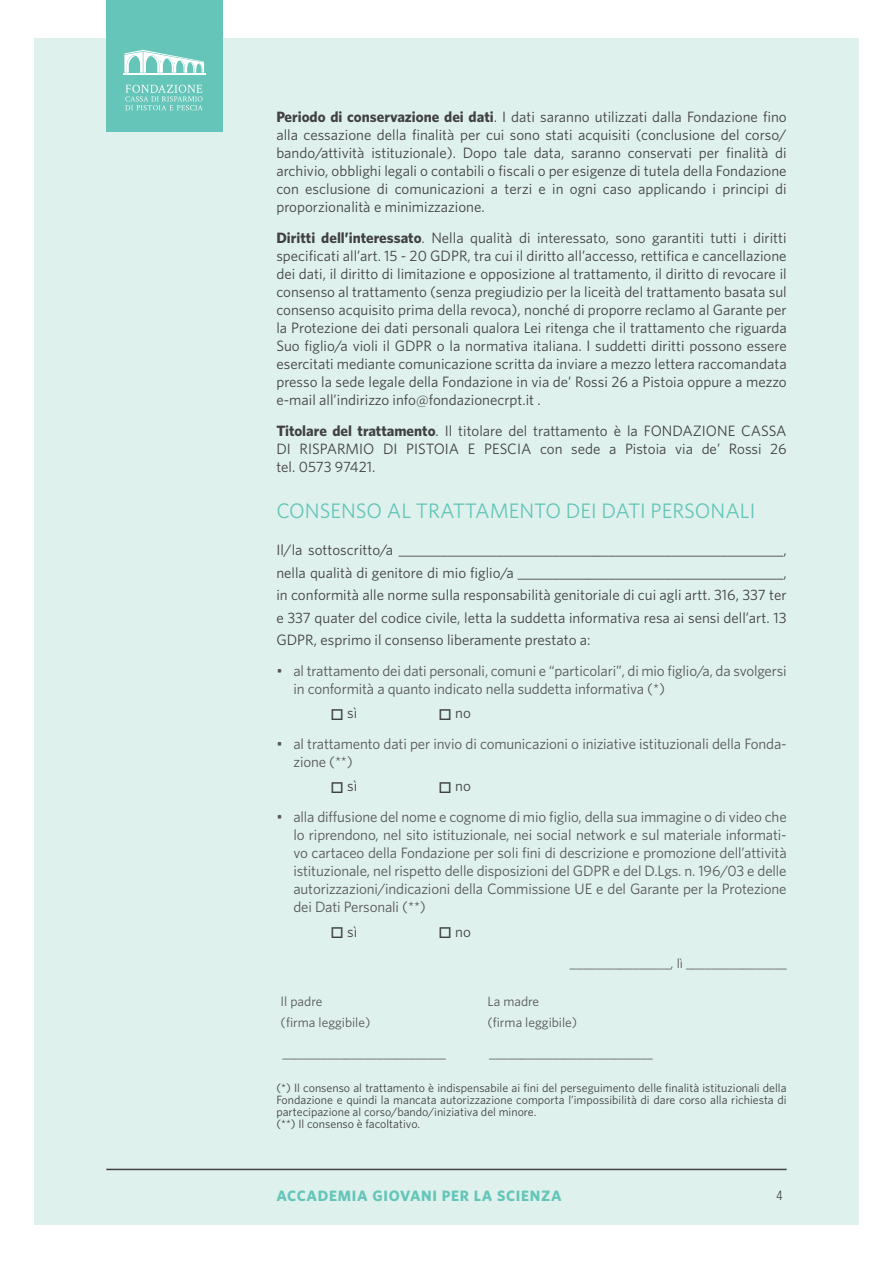
<style>
.page{position:relative;width:893px;height:1263px;background:#fff}
.page>*{position:absolute;margin:0;border:0;box-sizing:border-box;transform-origin:0 0}
.t1{font:21px "Whitney HTF";color:#64c5b8}
.t2{font:15px/18px "Whitney HTF";color:#414042;text-align:justify}
.t3{font:15px/18px "Whitney HTF";letter-spacing:-.01em;color:#565659}
.t4{font:700 15px "Whitney HTF";letter-spacing:.05em;color:#64c5b8}
.t5{font:13.5px "Whitney HTF";color:#565659}
.t6{font:condensed 13.5px "Whitney HTF";color:#414042}
.t7{font:12px/12px "Whitney HTF";color:#414042}
.s1{font-weight:700}
</style>
<div class="page">
<div style="left:34px;top:38px;width:825px;height:1187px;background:#dff1ed"></div>
<div style="left:106px;top:0;width:117px;height:131px;background:#64c5b8"></div>
<svg style="left:125px;top:85px;width:78px;height:25px"></svg>
<hr style="left:123px;top:73px;width:83px;height:2px;background:#fff">
<svg style="left:124px;top:50px;width:80px;height:23px"></svg>
<hr style="left:106px;top:1169px;width:681px;height:1px;background:#414042">
<p class="t2" style="left:276px;top:108px;width:512px"><span class="s1">Periodo di conservazione dei dati</span>. I dati saranno utilizzati dalla Fondazione fino alla cessazione della finalità per cui sono stati acquisiti (conclusione del corso/ bando/attività istituzionale). Dopo tale data, saranno conservati per finalità di archivio, obblighi legali o contabili o fiscali o per esigenze di tutela della Fondazione con esclusione di comunicazioni a terzi e in ogni caso applicando i principi di proporzionalità e minimizzazione.</p>
<p class="t2" style="left:276px;top:229px;width:512px"><span class="s1">Diritti dell’interessato</span>. Nella qualità di interessato, sono garantiti tutti i diritti specificati all’art. 15 - 20 GDPR, tra cui il diritto all’accesso, rettifica e cancellazione dei dati, il diritto di limitazione e opposizione al trattamento, il diritto di revocare il consenso al trattamento (senza pregiudizio per la liceità del trattamento basata sul consenso acquisito prima della revoca), nonché di proporre reclamo al Garante per la Protezione dei dati personali qualora Lei ritenga che il trattamento che riguarda Suo figlio/a violi il GDPR o la normativa italiana. I suddetti diritti possono essere esercitati mediante comunicazione scritta da inviare a mezzo lettera raccomandata presso la sede legale della Fondazione in via de’ Rossi 26 a Pistoia oppure a mezzo e-mail all’indirizzo info@fondazionecrpt.it .</p>
<p class="t2" style="left:276px;top:421px;width:512px"><span class="s1">Titolare del trattamento</span>. Il titolare del trattamento è la FONDAZIONE CASSA DI RISPARMIO DI PISTOIA E PESCIA con sede a Pistoia via de’ Rossi 26 tel. 0573 97421.</p>
<h1 class="t1" style="left:276px;top:498px;width:480px">CONSENSO AL TRATTAMENTO DEI DATI PERSONALI</h1>
<p class="t2" style="left:276px;top:538px;width:512px;line-height:22.5px">Il/la sottoscritto/a _______________________________________________________, nella qualità di genitore di mio figlio/a ______________________________________, in conformità alle norme sulla responsabilità genitoriale di cui agli artt. 316, 337 ter e 337 quater del codice civile, letta la suddetta informativa resa ai sensi dell’art. 13<br>GDPR, esprimo il consenso liberamente prestato a:</p>
<p class="t3" style="left:293px;top:661px;width:495px;text-indent:-17px">• al trattamento dei dati personali, comuni e “particolari”, di mio figlio/a, da svolgersi in conformità a quanto indicato nella suddetta informativa (*)</p>
<p class="t2" style="left:330px;top:704px;width:28px">□ sì</p>
<p class="t2" style="left:438px;top:704px;width:34px">□ no</p>
<p class="t3" style="left:293px;top:734px;width:495px;text-indent:-17px">• al trattamento dati per invio di comunicazioni o iniziative istituzionali della Fonda&shy;zione (**)</p>
<p class="t2" style="left:330px;top:777px;width:28px">□ sì</p>
<p class="t2" style="left:438px;top:777px;width:34px">□ no</p>
<p class="t3" style="left:293px;top:808px;width:495px;text-align:justify;text-indent:-17px">• alla diffusione del nome e cognome di mio figlio, della sua immagine o di video che lo riprendono, nel sito istituzionale, nei social network e sul materiale informati&shy;vo cartaceo della Fondazione per soli fini di descrizione e promozione dell’attività istituzionale, nel rispetto delle disposizioni del GDPR e del D.Lgs. n. 196/03 e delle autorizzazioni/indicazioni della Commissione UE e del Garante per la Protezione dei Dati Personali (**)</p>
<p class="t2" style="left:330px;top:922px;width:28px">□ sì</p>
<p class="t2" style="left:438px;top:922px;width:34px">□ no</p>
<p class="t5" style="left:570px;top:956px;width:218px">________________, lì ________________</p>
<p class="t5" style="left:281px;top:993px;width:43px">Il padre</p>
<p class="t5" style="left:487px;top:993px;width:53px">La madre</p>
<p class="t5" style="left:281px;top:1014px;width:91px">(firma leggibile)</p>
<p class="t5" style="left:487px;top:1014px;width:91px">(firma leggibile)</p>
<p class="t5" style="left:282px;top:1045px;width:165px">__________________________</p>
<p class="t5" style="left:489px;top:1045px;width:165px">__________________________</p>
<p class="t7" style="left:276px;top:1081px;width:512px">(*) Il consenso al trattamento è indispensabile ai fini del perseguimento delle finalità istituzionali della Fondazione e quindi la mancata autorizzazione comporta l’impossibilità di dare corso alla richiesta di partecipazione al corso/bando/iniziativa del minore.<br>(**) Il consenso è facoltativo.</p>
<p class="t4" style="left:276px;top:1187px;width:287px">ACCADEMIA GIOVANI PER LA SCIENZA</p>
<p class="t6" style="left:776px;top:1188px;width:7px">4</p>
</div>
